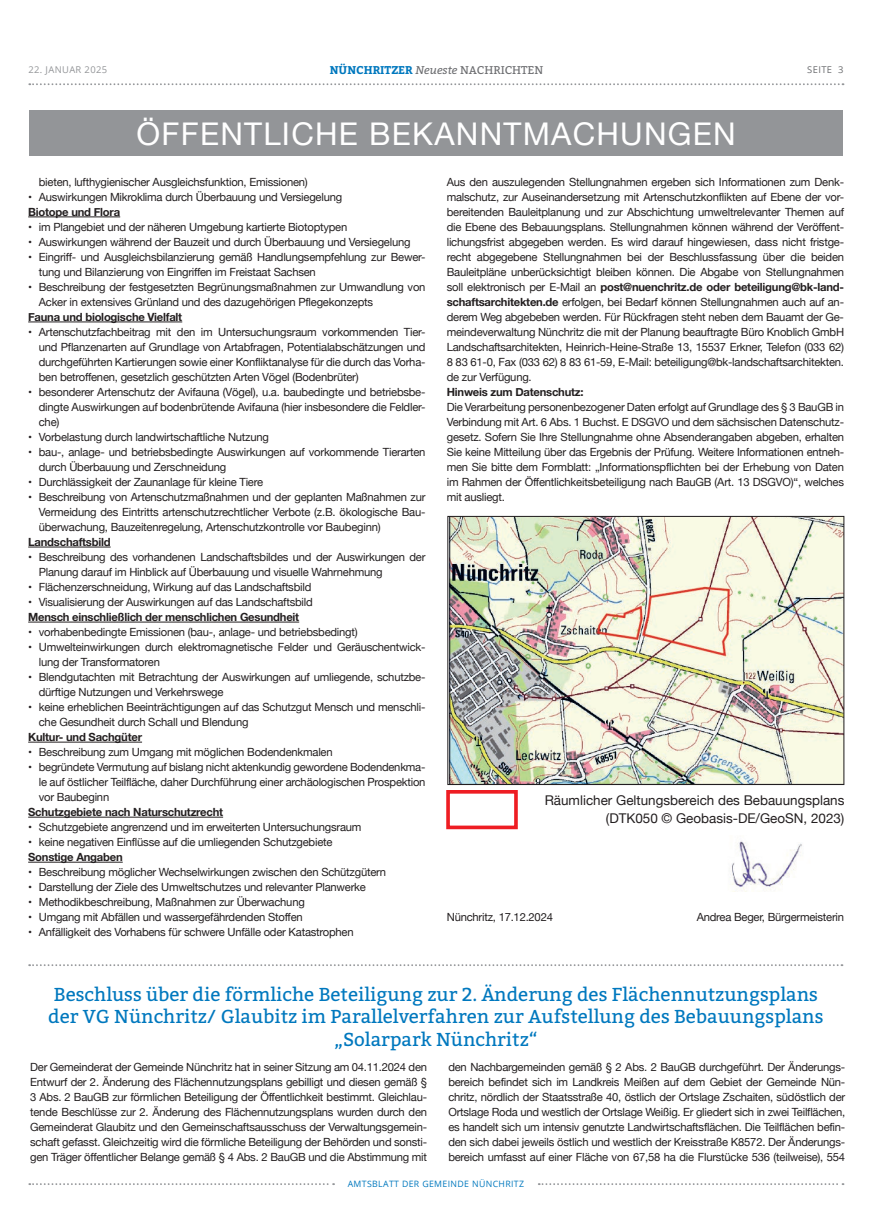
<style>
.page{position:relative;width:886px;height:1223px;background:#fff}
.page>*{position:absolute;margin:0;border:0;box-sizing:border-box;transform-origin:0 0}
.t1{font:31.25px "Helvetica Neue";letter-spacing:.04em;color:#fff}
.t2{font:18.75px/22.5px "Bitter";color:#0078be;text-align:center}
.t3{font:13.38px/18.6px "Helvetica Neue";color:#231f20;text-align:right}
.t4{font:11.25px/15px "Helvetica Neue";letter-spacing:-.02em;color:#231f20;text-align:justify}
.t5{font:700 11.25px "Helvetica Neue";letter-spacing:-.02em;color:#231f20}
.t6{font:700 11.25px "Bitter";color:#0078be}
.t7{font:9.38px "Open Sans";letter-spacing:.04em;color:#939598}
.t8{font:9.38px "Open Sans";letter-spacing:.04em;color:#6c6d70}
.t9{font:8.75px "Open Sans";letter-spacing:.04em;color:#0078be}
.s1{font-weight:400;font-style:italic;color:#6c6d70}
.s2{font-weight:400;color:#6c6d70}
.s3{font-weight:700}
</style>
<div class="page">
<svg style="left:29px;top:83px;width:814px;height:2px"></svg>
<svg style="left:29px;top:1183px;width:305px;height:2px"></svg>
<svg style="left:539px;top:1183px;width:304px;height:2px"></svg>
<div style="left:29px;top:111px;width:813px;height:45px;background:#939598"></div>
<hr style="left:28px;top:217px;width:92px;height:1px;background:#231f20">
<hr style="left:28px;top:322px;width:154px;height:1px;background:#231f20">
<hr style="left:28px;top:547px;width:83px;height:1px;background:#231f20">
<hr style="left:28px;top:622px;width:271px;height:1px;background:#231f20">
<hr style="left:28px;top:742px;width:114px;height:1px;background:#231f20">
<hr style="left:28px;top:817px;width:195px;height:1px;background:#231f20">
<hr style="left:28px;top:862px;width:95px;height:1px;background:#231f20">
<img style="left:450px;top:518px;width:392px;height:265px">
<div style="left:447px;top:516px;width:397px;height:269px;border:1px solid #231f20"></div>
<div style="left:446px;top:790px;width:71px;height:39px;border:4px solid #ee1d23"></div>
<img style="left:730px;top:841px;width:72px;height:50px">
<svg style="left:29px;top:964px;width:813px;height:2px"></svg>
<p class="t7" style="left:28px;top:63px;width:80px">22. JANUAR 2025</p>
<p class="t6" style="left:330px;top:62px;width:215px">NÜNCHRITZER <span class="s1">Neueste</span> <span class="s2">NACHRICHTEN</span></p>
<p class="t8" style="left:807px;top:63px;width:38px">SEITE 3</p>
<h1 class="t1" style="left:137px;top:111px;width:601px">ÖFFENTLICHE BEKANNTMACHUNGEN</h1>
<p class="t4" style="left:39px;top:175px;width:270px">bieten, lufthygienischer Ausgleichsfunktion, Emissionen)</p>
<p class="t4" style="left:28px;top:190px;width:315px">• Auswirkungen Mikroklima durch Überbauung und Versiegelung</p>
<p class="t5" style="left:28px;top:203px;width:94px">Biotope und Flora</p>
<p class="t4" style="left:28px;top:220px;width:321px">• im Plangebiet und der näheren Umgebung kartierte Biotoptypen</p>
<p class="t4" style="left:28px;top:235px;width:384px">• Auswirkungen während der Bauzeit und durch Überbauung und Versiegelung</p>
<p class="t4" style="left:39px;top:250px;width:388px;text-indent:-11px">• Eingriff- und Ausgleichsbilanzierung gemäß Handlungsempfehlung zur Bewer&shy;tung und Bilanzierung von Eingriffen im Freistaat Sachsen</p>
<p class="t4" style="left:39px;top:280px;width:388px;text-indent:-11px">• Beschreibung der festgesetzten Begrünungsmaßnahmen zur Umwandlung von<br>Acker in extensives Grünland und des dazugehörigen Pflegekonzepts</p>
<p class="t5" style="left:28px;top:308px;width:156px">Fauna und biologische Vielfalt</p>
<p class="t4" style="left:39px;top:325px;width:388px;text-indent:-11px">• Artenschutzfachbeitrag mit den im Untersuchungsraum vorkommenden Tier&shy;und Pflanzenarten auf Grundlage von Artabfragen, Potentialabschätzungen und durchgeführten Kartierungen sowie einer Konfliktanalyse für die durch das Vorha&shy;ben betroffenen, gesetzlich geschützten Arten Vögel (Bodenbrüter)</p>
<p class="t4" style="left:39px;top:385px;width:388px;text-indent:-11px">• besonderer Artenschutz der Avifauna (Vögel), u.a. baubedingte und betriebsbe&shy;dingte Auswirkungen auf bodenbrütende Avifauna (hier insbesondere die Feldler&shy;che)</p>
<p class="t4" style="left:28px;top:430px;width:242px">• Vorbelastung durch landwirtschaftliche Nutzung</p>
<p class="t4" style="left:39px;top:445px;width:388px;text-indent:-11px">• bau-, anlage- und betriebsbedingte Auswirkungen auf vorkommende Tierarten durch Überbauung und Zerschneidung</p>
<p class="t4" style="left:28px;top:475px;width:236px">• Durchlässigkeit der Zaunanlage für kleine Tiere</p>
<p class="t4" style="left:39px;top:490px;width:388px;text-indent:-11px">• Beschreibung von Artenschutzmaßnahmen und der geplanten Maßnahmen zur Vermeidung des Eintritts artenschutzrechtlicher Verbote (z.B. ökologische Bau&shy;überwachung, Bauzeitenregelung, Artenschutzkontrolle vor Baubeginn)</p>
<p class="t5" style="left:28px;top:533px;width:84px">Landschaftsbild</p>
<p class="t4" style="left:39px;top:550px;width:388px;text-indent:-11px">• Beschreibung des vorhandenen Landschaftsbildes und der Auswirkungen der<br>Planung darauf im Hinblick auf Überbauung und visuelle Wahrnehmung</p>
<p class="t4" style="left:28px;top:580px;width:285px">• Flächenzerschneidung, Wirkung auf das Landschaftsbild</p>
<p class="t4" style="left:28px;top:595px;width:286px">• Visualisierung der Auswirkungen auf das Landschaftsbild</p>
<p class="t5" style="left:28px;top:608px;width:272px">Mensch einschließlich der menschlichen Gesundheit</p>
<p class="t4" style="left:28px;top:625px;width:331px">• vorhabenbedingte Emissionen (bau-, anlage- und betriebsbedingt)</p>
<p class="t4" style="left:39px;top:640px;width:388px;text-indent:-11px">• Umwelteinwirkungen durch elektromagnetische Felder und Geräuschentwick&shy;lung der Transformatoren</p>
<p class="t4" style="left:39px;top:670px;width:388px;text-indent:-11px">• Blendgutachten mit Betrachtung der Auswirkungen auf umliegende, schutzbe&shy;dürftige Nutzungen und Verkehrswege</p>
<p class="t4" style="left:39px;top:700px;width:388px;text-indent:-11px">• keine erheblichen Beeinträchtigungen auf das Schutzgut Mensch und menschli&shy;che Gesundheit durch Schall und Blendung</p>
<p class="t5" style="left:28px;top:728px;width:115px">Kultur- und Sachgüter</p>
<p class="t4" style="left:28px;top:745px;width:306px">• Beschreibung zum Umgang mit möglichen Bodendenkmalen</p>
<p class="t4" style="left:39px;top:760px;width:388px;text-indent:-11px">• begründete Vermutung auf bislang nicht aktenkundig gewordene Bodendenkma&shy;le auf östlicher Teilfläche, daher Durchführung einer archäologischen Prospektion vor Baubeginn</p>
<p class="t5" style="left:28px;top:803px;width:196px">Schutzgebiete nach Naturschutzrecht</p>
<p class="t4" style="left:28px;top:820px;width:335px">• Schutzgebiete angrenzend und im erweiterten Untersuchungsraum</p>
<p class="t4" style="left:28px;top:835px;width:306px">• keine negativen Einflüsse auf die umliegenden Schutzgebiete</p>
<p class="t5" style="left:28px;top:848px;width:96px">Sonstige Angaben</p>
<p class="t4" style="left:28px;top:865px;width:359px">• Beschreibung möglicher Wechselwirkungen zwischen den Schützgütern</p>
<p class="t4" style="left:28px;top:880px;width:339px">• Darstellung der Ziele des Umweltschutzes und relevanter Planwerke</p>
<p class="t4" style="left:28px;top:895px;width:278px">• Methodikbeschreibung, Maßnahmen zur Überwachung</p>
<p class="t4" style="left:28px;top:910px;width:276px">• Umgang mit Abfällen und wassergefährdenden Stoffen</p>
<p class="t4" style="left:28px;top:925px;width:327px">• Anfälligkeit des Vorhabens für schwere Unfälle oder Katastrophen</p>
<p class="t4" style="left:447px;top:175px;width:399px">Aus den auszulegenden Stellungnahmen ergeben sich Informationen zum Denk&shy;malschutz, zur Auseinandersetzung mit Artenschutzkonflikten auf Ebene der vor&shy;bereitenden Bauleitplanung und zur Abschichtung umweltrelevanter Themen auf die Ebene des Bebauungsplans. Stellungnahmen können während der Veröffent&shy;lichungsfrist abgegeben werden. Es wird darauf hingewiesen, dass nicht fristge&shy;recht abgegebene Stellungnahmen bei der Beschlussfassung über die beiden Bauleitpläne unberücksichtigt bleiben können. Die Abgabe von Stellungnahmen soll elektronisch per E-Mail an <span class="s3">post@nuenchritz.de oder beteiligung@bk-land&shy;schaftsarchitekten.de</span> erfolgen, bei Bedarf können Stellungnahmen auch auf an&shy;derem Weg abgebeben werden. Für Rückfragen steht neben dem Bauamt der Ge&shy;meindeverwaltung Nünchritz die mit der Planung beauftragte Büro Knoblich GmbH Landschaftsarchitekten, Heinrich-Heine-Straße 13, 15537 Erkner, Telefon (033 62)<br>8 83 61-0, Fax (033 62) 8 83 61-59, E-Mail: beteiligung@bk-landschaftsarchitekten. de zur Verfügung.</p>
<p class="t5" style="left:447px;top:383px;width:138px">Hinweis zum Datenschutz:</p>
<p class="t4" style="left:447px;top:400px;width:399px">Die Verarbeitung personenbezogener Daten erfolgt auf Grundlage des § 3 BauGB in Verbindung mit Art. 6 Abs. 1 Buchst. E DSGVO und dem sächsischen Datenschutz&shy;gesetz. Sofern Sie Ihre Stellungnahme ohne Absenderangaben abgeben, erhalten Sie keine Mitteilung über das Ergebnis der Prüfung. Weitere Informationen entneh&shy;men Sie bitte dem Formblatt: „Informationspflichten bei der Erhebung von Daten im Rahmen der Öffentlichkeitsbeteiligung nach BauGB (Art. 13 DSGVO)“, welches mit ausliegt.</p>
<p class="t3" style="left:545px;top:791px;width:301px">Räumlicher Geltungsbereich des Bebauungsplans (DTK050 © Geobasis-DE/GeoSN, 2023)</p>
<p class="t4" style="left:447px;top:910px;width:108px">Nünchritz, 17.12.2024</p>
<p class="t4" style="left:697px;top:910px;width:149px">Andrea Beger, Bürgermeisterin</p>
<h2 class="t2" style="left:48px;top:982px;width:777px">Beschluss über die förmliche Beteiligung zur 2. Änderung des Flächennutzungsplans der VG Nünchritz/ Glaubitz im Parallelverfahren zur Aufstellung des Bebauungsplans „Solarpark Nünchritz“</h2>
<p class="t4" style="left:30px;top:1060px;width:398px">Der Gemeinderat der Gemeinde Nünchritz hat in seiner Sitzung am 04.11.2024 den Entwurf der 2. Änderung des Flächennutzungsplans gebilligt und diesen gemäß § 3 Abs. 2 BauGB zur förmlichen Beteiligung der Öffentlichkeit bestimmt. Gleichlau&shy;tende Beschlüsse zur 2. Änderung des Flächennutzungsplans wurden durch den Gemeinderat Glaubitz und den Gemeinschaftsausschuss der Verwaltungsgemein&shy;schaft gefasst. Gleichzeitig wird die förmliche Beteiligung der Behörden und sonsti&shy;gen Träger öffentlicher Belange gemäß § 4 Abs. 2 BauGB und die Abstimmung mit</p>
<p class="t4" style="left:448px;top:1060px;width:398px">den Nachbargemeinden gemäß § 2 Abs. 2 BauGB durchgeführt. Der Änderungs&shy;bereich befindet sich im Landkreis Meißen auf dem Gebiet der Gemeinde Nün&shy;chritz, nördlich der Staatsstraße 40, östlich der Ortslage Zschaiten, südöstlich der Ortslage Roda und westlich der Ortslage Weißig. Er gliedert sich in zwei Teilflächen, es handelt sich um intensiv genutzte Landwirtschaftsflächen. Die Teilflächen befin&shy;den sich dabei jeweils östlich und westlich der Kreisstraße K8572. Der Änderungs&shy;bereich umfasst auf einer Fläche von 67,58 ha die Flurstücke 536 (teilweise), 554</p>
<p class="t9" style="left:348px;top:1177px;width:178px">AMTSBLATT DER GEMEINDE NÜNCHRITZ</p>
</div>
